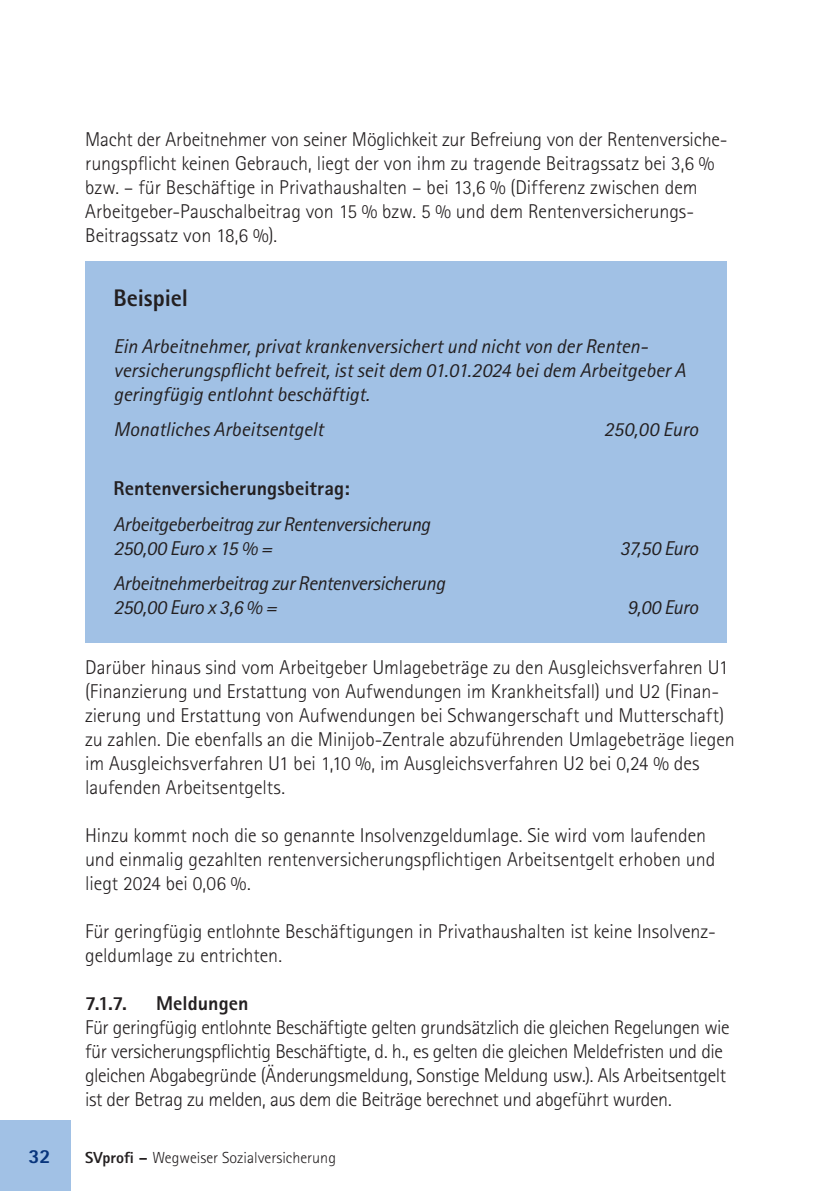
<style>
.page{position:relative;width:840px;height:1191px;background:#fff}
.page>*{position:absolute;margin:0;border:0;box-sizing:border-box;transform-origin:0 0}
.t1{font:800 24px "Rotis Sans Serif Std";letter-spacing:-.005em;color:#231f20}
.t2{font:300 20px/24px "Rotis Sans Serif Std";letter-spacing:-.005em;color:#231f20}
.t3{font:italic 20px/24px "Rotis Sans Serif Std";letter-spacing:-.005em;color:#231f20}
.t4{font:italic 20px/24px "Rotis Sans Serif Std";letter-spacing:-.025em;color:#231f20}
.t5{font:800 20px "Rotis Sans Serif Std";letter-spacing:.005em;color:#231f20}
.t6{font:800 20px "Rotis Sans Serif Std";color:#08357c}
.t7{font:300 16px "Rotis Sans Serif Std";color:#231f20}
.s1{font-weight:800}
</style>
<div class="page">
<div style="left:0;top:1120px;width:71px;height:71px;background:#a1c1e5"></div>
<div style="left:85px;top:261px;width:641px;height:381px;background:#a1c1e5"></div>
<p class="t2" style="left:85px;top:127px;width:641px">Macht der Arbeitnehmer von seiner Möglichkeit zur Befreiung von der Rentenversiche&shy;rungspflicht keinen Gebrauch, liegt der von ihm zu tragende Beitragssatz bei 3,6 % bzw. – für Beschäftige in Privathaushalten – bei 13,6 % (Differenz zwischen dem Arbeitgeber-Pauschalbeitrag von 15 % bzw. 5 % und dem Rentenversicherungs-Beitragssatz von 18,6 %).</p>
<p class="t1" style="left:113px;top:282px;width:76px">Beispiel</p>
<p class="t3" style="left:113px;top:334px;width:573px">Ein Arbeitnehmer, privat krankenversichert und nicht von der Renten&shy;versicherungspflicht befreit, ist seit dem 01.01.2024 bei dem Arbeitgeber A geringfügig entlohnt beschäftigt.</p>
<p class="t3" style="left:113px;top:417px;width:211px">Monatliches Arbeitsentgelt</p>
<p class="t3" style="left:603px;top:417px;width:96px">250,00 Euro</p>
<p class="t5" style="left:113px;top:476px;width:237px">Rentenversicherungsbeitrag:</p>
<p class="t4" style="left:113px;top:512px;width:318px">Arbeitgeberbeitrag zur Rentenversicherung<br>250,00 Euro x 15 % =</p>
<p class="t4" style="left:113px;top:571px;width:333px">Arbeitnehmerbeitrag zur Rentenversicherung<br>250,00 Euro x 3,6 % =</p>
<p class="t3" style="left:619px;top:536px;width:80px">37,50 Euro</p>
<p class="t3" style="left:626px;top:595px;width:72px">9,00 Euro</p>
<p class="t2" style="left:85px;top:655px;width:650px">Darüber hinaus sind vom Arbeitgeber Umlagebeträge zu den Ausgleichsverfahren U1 (Finanzierung und Erstattung von Aufwendungen im Krankheitsfall) und U2 (Finan&shy;zierung und Erstattung von Aufwendungen bei Schwangerschaft und Mutterschaft) zu zahlen. Die ebenfalls an die Minijob-Zentrale abzuführenden Umlagebeträge liegen im Ausgleichsverfahren U1 bei 1,10 %, im Ausgleichsverfahren U2 bei 0,24 % des laufenden Arbeitsentgelts.</p>
<p class="t2" style="left:85px;top:823px;width:631px">Hinzu kommt noch die so genannte Insolvenzgeldumlage. Sie wird vom laufenden und einmalig gezahlten rentenversicherungspflichtigen Arbeitsentgelt erhoben und liegt 2024 bei 0,06 %.</p>
<p class="t2" style="left:85px;top:919px;width:631px">Für geringfügig entlohnte Beschäftigungen in Privathaushalten ist keine Insolvenz&shy;geldumlage zu entrichten.</p>
<p class="t5" style="left:85px;top:990px;width:43px">7.1.7.</p>
<p class="t5" style="left:156px;top:990px;width:94px">Meldungen</p>
<p class="t2" style="left:85px;top:1015px;width:645px">Für geringfügig entlohnte Beschäftigte gelten grundsätzlich die gleichen Regelungen wie für versicherungspflichtig Beschäftigte, d. h., es gelten die gleichen Meldefristen und die gleichen Abgabegründe (Änderungsmeldung, Sonstige Meldung usw.). Als Arbeitsentgelt ist der Betrag zu melden, aus dem die Beiträge berechnet und abgeführt wurden.</p>
<p class="t6" style="left:28px;top:1143px;width:24px">32</p>
<p class="t7" style="left:85px;top:1148px;width:252px"><span class="s1">SVprofi –</span> Wegweiser Sozialversicherung</p>
</div>
